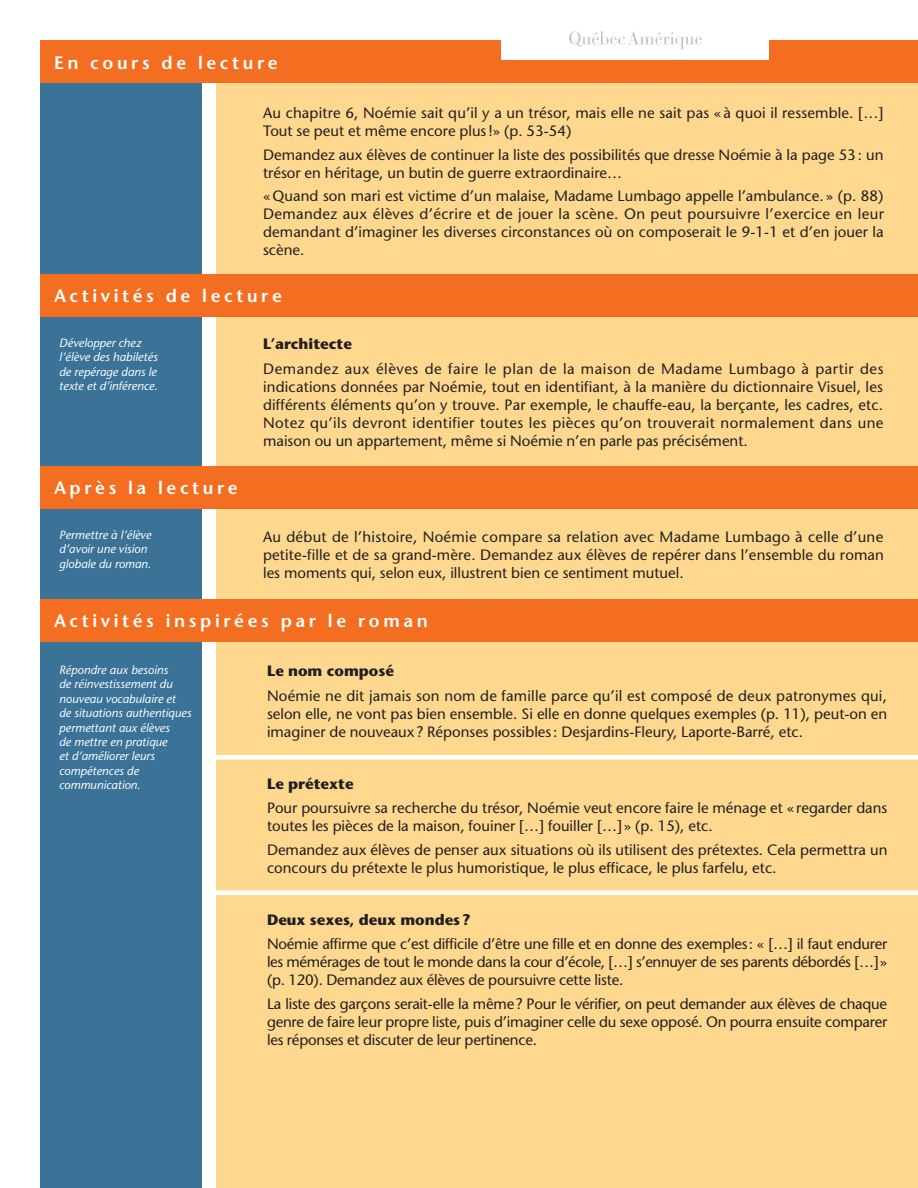
<style>
.page{position:relative;width:918px;height:1188px;background:#fff}
.page>*{position:absolute;margin:0;border:0;box-sizing:border-box;transform-origin:0 0}
.sectionNEW{font:600 18px "Stone Sans";letter-spacing:.2em;color:#fff}
.TexteActiviteNew{font:15px/18px "Stone Sans";color:#231f20;text-align:justify}
.TexteActiviteNew_lig{font:15px/18px "Stone Sans";color:#231f20;text-align:justify}
.TexteActivites_SousT{font:700 15px "Stone Sans";color:#231f20}
.TexteExplicationNEW{font:italic 12px/14.4px "Stone Sans";color:#fff}
</style>
<div class="page">
<div style="left:216px;top:40px;width:702px;height:1148px;background:#fed88f"></div>
<div style="left:40px;top:40px;width:162px;height:1148px;background:#3b7297"></div>
<div style="left:216px;top:755px;width:702px;height:5px;background:#fff"></div>
<hr style="left:216px;top:891px;width:702px;height:4px;background:#fff">
<hr style="left:917px;top:40px;width:1px;height:1148px;background:#3b7297">
<div style="left:40px;top:40px;width:878px;height:43px;background:#f36e21"></div>
<div style="left:40px;top:274px;width:878px;height:43px;background:#f36e21"></div>
<div style="left:40px;top:466px;width:878px;height:43px;background:#f36e21"></div>
<div style="left:40px;top:599px;width:878px;height:43px;background:#f36e21"></div>
<div style="left:501px;top:2px;width:268px;height:58px;background:#fff"></div>
<svg style="left:569px;top:31px;width:133px;height:18px"></svg>
<p class="sectionNEW" style="left:54px;top:51px;width:225px">En cours de lecture</p>
<p class="TexteActiviteNew" style="left:263px;top:104px;width:622px">Au chapitre 6, Noémie sait qu’il y a un trésor, mais elle ne sait pas « à quoi il ressemble. […]<br>Tout se peut et même encore plus!» (p. 53-54)</p>
<p class="TexteActiviteNew" style="left:263px;top:146px;width:622px">Demandez aux élèves de continuer la liste des possibilités que dresse Noémie à la page 53: un trésor en héritage, un butin de guerre extraordinaire…</p>
<p class="TexteActiviteNew" style="left:263px;top:187px;width:622px">«Quand son mari est victime d’un malaise, Madame Lumbago appelle l’ambulance. » (p. 88)<br>Demandez aux élèves d’écrire et de jouer la scène. On peut poursuivre l’exercice en leur demandant d’imaginer les diverses circonstances où on composerait le 9-1-1 et d’en jouer la scène.</p>
<p class="sectionNEW" style="left:54px;top:285px;width:229px">Activités de lecture</p>
<p class="TexteExplicationNEW" style="left:59px;top:335px;width:100px">Développer chez l’élève des habiletés de repérage dans le texte et d’inférence.</p>
<p class="sectionNEW" style="left:54px;top:477px;width:185px">Après la lecture</p>
<p class="TexteExplicationNEW" style="left:59px;top:527px;width:94px">Permettre à l’élève d’avoir une vision globale du roman.</p>
<p class="TexteActivites_SousT" style="left:263px;top:335px;width:91px">L’architecte</p>
<p class="TexteActiviteNew" style="left:263px;top:359px;width:622px">Demandez aux élèves de faire le plan de la maison de Madame Lumbago à partir des indications données par Noémie, tout en identifiant, à la manière du dictionnaire Visuel, les différents éléments qu’on y trouve. Par exemple, le chauffe-eau, la berçante, les cadres, etc.<br>Notez qu’ils devront identifier toutes les pièces qu’on trouverait normalement dans une maison ou un appartement, même si Noémie n’en parle pas précisément.</p>
<p class="TexteActiviteNew" style="left:263px;top:527px;width:622px">Au début de l’histoire, Noémie compare sa relation avec Madame Lumbago à celle d’une petite-fille et de sa grand-mère. Demandez aux élèves de repérer dans l’ensemble du roman les moments qui, selon eux, illustrent bien ce sentiment mutuel.</p>
<p class="sectionNEW" style="left:54px;top:610px;width:375px">Activités inspirées par le roman</p>
<p class="TexteExplicationNEW" style="left:59px;top:663px;width:134px">Répondre aux besoins<br>de réinvestissement du nouveau vocabulaire et<br>de situations authentiques permettant aux élèves<br>de mettre en pratique<br>et d’améliorer leurs compétences de communication.</p>
<p class="TexteActivites_SousT" style="left:267px;top:662px;width:128px">Le nom composé</p>
<p class="TexteActiviteNew_lig" style="left:267px;top:687px;width:622px">Noémie ne dit jamais son nom de famille parce qu’il est composé de deux patronymes qui, selon elle, ne vont pas bien ensemble. Si elle en donne quelques exemples (p. 11), peut-on en imaginer de nouveaux? Réponses possibles: Desjardins-Fleury, Laporte-Barré, etc.</p>
<p class="TexteActivites_SousT" style="left:267px;top:775px;width:88px">Le prétexte</p>
<p class="TexteActiviteNew" style="left:267px;top:799px;width:622px">Pour poursuivre sa recherche du trésor, Noémie veut encore faire le ménage et «regarder dans toutes les pièces de la maison, fouiner […] fouiller […] » (p. 15), etc.</p>
<p class="TexteActiviteNew_lig" style="left:267px;top:841px;width:622px">Demandez aux élèves de penser aux situations où ils utilisent des prétextes. Cela permettra un concours du prétexte le plus humoristique, le plus efficace, le plus farfelu, etc.</p>
<p class="TexteActivites_SousT" style="left:267px;top:910px;width:205px">Deux sexes, deux mondes?</p>
<p class="TexteActiviteNew" style="left:267px;top:935px;width:622px">Noémie affirme que c’est difficile d’être une fille et en donne des exemples: « […] il faut endurer les mémérages de tout le monde dans la cour d’école, […] s’ennuyer de ses parents débordés […]» (p. 120). Demandez aux élèves de poursuivre cette liste.</p>
<p class="TexteActiviteNew" style="left:267px;top:994px;width:622px">La liste des garçons serait-elle la même? Pour le vérifier, on peut demander aux élèves de chaque genre de faire leur propre liste, puis d’imaginer celle du sexe opposé. On pourra ensuite comparer les réponses et discuter de leur pertinence.</p>
</div>
